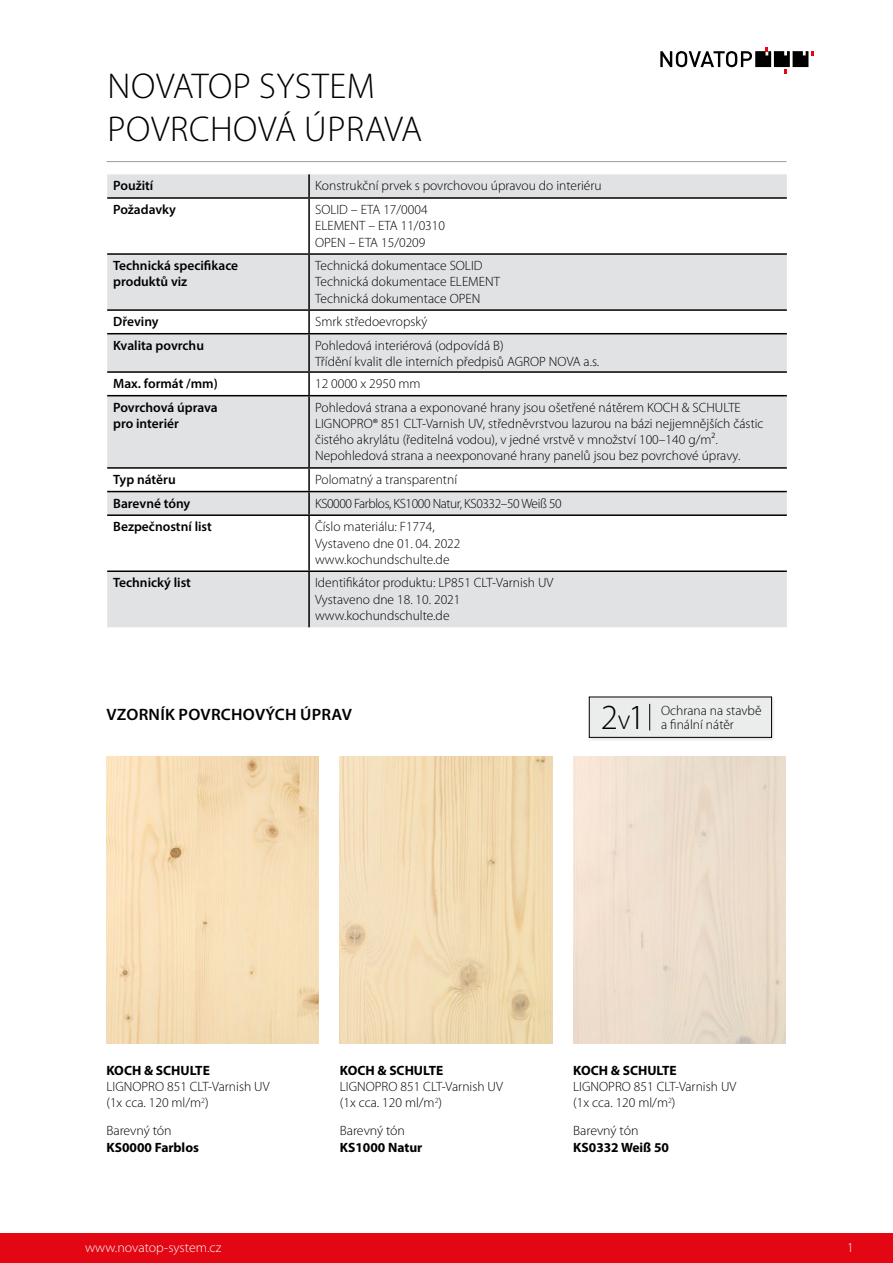
<style>
.page{position:relative;width:893px;height:1263px;background:#fff}
.page>*{position:absolute;margin:0;border:0;box-sizing:border-box;transform-origin:0 0}
.t1{font:300 36px/43.2px "Myriad Pro";letter-spacing:.015em;color:#000}
.t2{font:300 35.4px "Myriad Pro";color:#000}
.t3{font:600 16.5px "Myriad Pro";letter-spacing:.015em;color:#000}
.t4{font:300 13.5px/16.2px "Myriad Pro";color:#000}
.t5{font:600 13.5px/16.2px "Myriad Pro";color:#000}
.t6{font:700 13.5px "Myriad Pro";color:#000}
.t7{font:300 13.5px "Myriad Pro";letter-spacing:-.03em;color:#000}
.t8{font:300 13.5px "Myriad Pro";color:#fff}
.s1{font-size:27.9px}
</style>
<div class="page">
<hr style="left:106px;top:161px;width:680px;height:1px;background:#9d9d9c">
<div style="left:0;top:1233px;width:893px;height:30px;background:#e30613"></div>
<svg style="left:660px;top:47px;width:154px;height:26px"></svg>
<div style="left:107px;top:174px;width:680px;height:453px;background:#e1e2e3"></div>
<svg style="left:107px;top:199px;width:680px;height:371px;fill:#e1e2e3"></svg>
<hr style="left:308px;top:174px;width:2px;height:23px;background:#000">
<hr style="left:107px;top:197px;width:202px;height:2px;background:#000">
<hr style="left:309px;top:197px;width:478px;height:2px;background:#000">
<hr style="left:308px;top:199px;width:2px;height:54px;background:#000">
<hr style="left:107px;top:253px;width:202px;height:2px;background:#000">
<hr style="left:309px;top:253px;width:478px;height:2px;background:#000">
<hr style="left:308px;top:255px;width:2px;height:54px;background:#000">
<hr style="left:107px;top:309px;width:202px;height:2px;background:#000">
<hr style="left:309px;top:309px;width:478px;height:2px;background:#000">
<hr style="left:308px;top:311px;width:2px;height:22px;background:#000">
<hr style="left:107px;top:333px;width:202px;height:1px;background:#000">
<hr style="left:309px;top:333px;width:478px;height:1px;background:#000">
<hr style="left:308px;top:334px;width:2px;height:37px;background:#000">
<hr style="left:107px;top:371px;width:202px;height:2px;background:#000">
<hr style="left:309px;top:371px;width:478px;height:2px;background:#000">
<hr style="left:308px;top:373px;width:2px;height:22px;background:#000">
<hr style="left:107px;top:395px;width:202px;height:1px;background:#000">
<hr style="left:309px;top:395px;width:478px;height:1px;background:#000">
<hr style="left:308px;top:396px;width:2px;height:71px;background:#000">
<hr style="left:107px;top:467px;width:202px;height:2px;background:#000">
<hr style="left:309px;top:467px;width:478px;height:2px;background:#000">
<hr style="left:308px;top:469px;width:2px;height:22px;background:#000">
<hr style="left:107px;top:491px;width:202px;height:1px;background:#000">
<hr style="left:309px;top:491px;width:478px;height:1px;background:#000">
<hr style="left:308px;top:492px;width:2px;height:22px;background:#000">
<hr style="left:107px;top:514px;width:202px;height:2px;background:#000">
<hr style="left:309px;top:514px;width:478px;height:2px;background:#000">
<hr style="left:308px;top:516px;width:2px;height:54px;background:#000">
<hr style="left:107px;top:570px;width:202px;height:2px;background:#000">
<hr style="left:309px;top:570px;width:478px;height:2px;background:#000">
<hr style="left:308px;top:572px;width:2px;height:55px;background:#000">
<img style="left:106px;top:757px;width:213px;height:286px">
<img style="left:340px;top:757px;width:212px;height:286px">
<div style="left:588px;top:696px;width:188px;height:45px;background:#000;opacity:.11"></div>
<div style="left:589px;top:697px;width:183px;height:40px;background:#ebecec"></div>
<svg style="left:649px;top:704px;width:1px;height:26px"></svg>
<h1 class="t1" style="left:108px;top:65px;width:316px">NOVATOP SYSTEM<br>POVRCHOVÁ ÚPRAVA</h1>
<p class="t5" style="left:113px;top:177px;width:42px">Použití</p>
<p class="t4" style="left:315px;top:178px;width:288px">Konstrukční prvek s povrchovou úpravou do interiéru</p>
<p class="t5" style="left:113px;top:201px;width:64px">Požadavky</p>
<p class="t4" style="left:315px;top:202px;width:131px">SOLID – ETA 17/0004<br>ELEMENT – ETA 11/0310<br>OPEN – ETA 15/0209</p>
<p class="t5" style="left:113px;top:257px;width:127px">Technická specifikace produktů viz</p>
<p class="t4" style="left:315px;top:258px;width:186px">Technická dokumentace SOLID<br>Technická dokumentace ELEMENT<br>Technická dokumentace OPEN</p>
<p class="t5" style="left:113px;top:313px;width:47px">Dřeviny</p>
<p class="t4" style="left:315px;top:314px;width:114px">Smrk středoevropský</p>
<p class="t5" style="left:113px;top:337px;width:92px">Kvalita povrchu</p>
<p class="t4" style="left:315px;top:337px;width:286px">Pohledová interiérová (odpovídá B)<br>Třídění kvalit dle interních předpisů AGROP NOVA a.s.</p>
<p class="t5" style="left:113px;top:375px;width:106px">Max. formát /mm)</p>
<p class="t4" style="left:315px;top:376px;width:107px">12 0000 x 2950 mm</p>
<p class="t5" style="left:113px;top:399px;width:106px">Povrchová úprava pro interiér</p>
<p class="t4" style="left:315px;top:399px;width:450px">Pohledová strana a exponované hrany jsou ošetřené nátěrem KOCH &amp; SCHULTE LIGNOPRO® 851 CLT-Varnish UV, středněvrstvou lazurou na bázi nejjemnějších částic čistého akrylátu (ředitelná vodou), v jedné vrstvě v množství 100–140 g/m².<br>Nepohledová strana a neexponované hrany panelů jsou bez povrchové úpravy.</p>
<p class="t5" style="left:113px;top:471px;width:64px">Typ nátěru</p>
<p class="t4" style="left:315px;top:472px;width:144px">Polomatný a transparentní</p>
<p class="t5" style="left:113px;top:495px;width:79px">Barevné tóny</p>
<p class="t7" style="left:315px;top:496px;width:248px">KS0000 Farblos, KS1000 Natur, KS0332–50 Weiß 50</p>
<p class="t5" style="left:113px;top:518px;width:100px">Bezpečnostní list</p>
<p class="t4" style="left:315px;top:519px;width:147px">Číslo materiálu: F1774,<br>Vystaveno dne 01. 04. 2022 www.kochundschulte.de</p>
<p class="t5" style="left:113px;top:574px;width:79px">Technický list</p>
<p class="t4" style="left:315px;top:575px;width:240px">Identifikátor produktu: LP851 CLT-Varnish UV<br>Vystaveno dne 18. 10. 2021 www.kochundschulte.de</p>
<p class="t3" style="left:106px;top:704px;width:247px">VZORNÍK POVRCHOVÝCH ÚPRAV</p>
<h2 class="t2" style="left:601px;top:698px;width:46px">2<span class="s1">v</span>1</h2>
<p class="t4" style="left:661px;top:703px;width:102px">Ochrana na stavbě</p>
<p class="t4" style="left:661px;top:716px;width:74px">a finální nátěr</p>
<p class="t6" style="left:106px;top:1061px;width:105px">KOCH &amp; SCHULTE</p>
<p class="t4" style="left:106px;top:1079px;width:165px">LIGNOPRO 851 CLT-Varnish UV (1x cca. 120 ml/m<sup>2</sup>)</p>
<p class="t4" style="left:106px;top:1123px;width:67px">Barevný tón</p>
<p class="t6" style="left:106px;top:1138px;width:94px">KS0000 Farblos</p>
<p class="t6" style="left:340px;top:1061px;width:105px">KOCH &amp; SCHULTE</p>
<p class="t4" style="left:340px;top:1079px;width:165px">LIGNOPRO 851 CLT-Varnish UV (1x cca. 120 ml/m<sup>2</sup>)</p>
<p class="t4" style="left:340px;top:1123px;width:67px">Barevný tón</p>
<p class="t6" style="left:340px;top:1138px;width:84px">KS1000 Natur</p>
<p class="t6" style="left:573px;top:1061px;width:105px">KOCH &amp; SCHULTE</p>
<p class="t4" style="left:573px;top:1079px;width:165px">LIGNOPRO 851 CLT-Varnish UV (1x cca. 120 ml/m<sup>2</sup>)</p>
<p class="t4" style="left:573px;top:1123px;width:67px">Barevný tón</p>
<p class="t6" style="left:573px;top:1138px;width:97px">KS0332 Weiß 50</p>
<p class="t8" style="left:85px;top:1240px;width:138px">www.novatop-system.cz</p>
<p class="t8" style="left:847px;top:1240px;width:8px">1</p>
</div>
